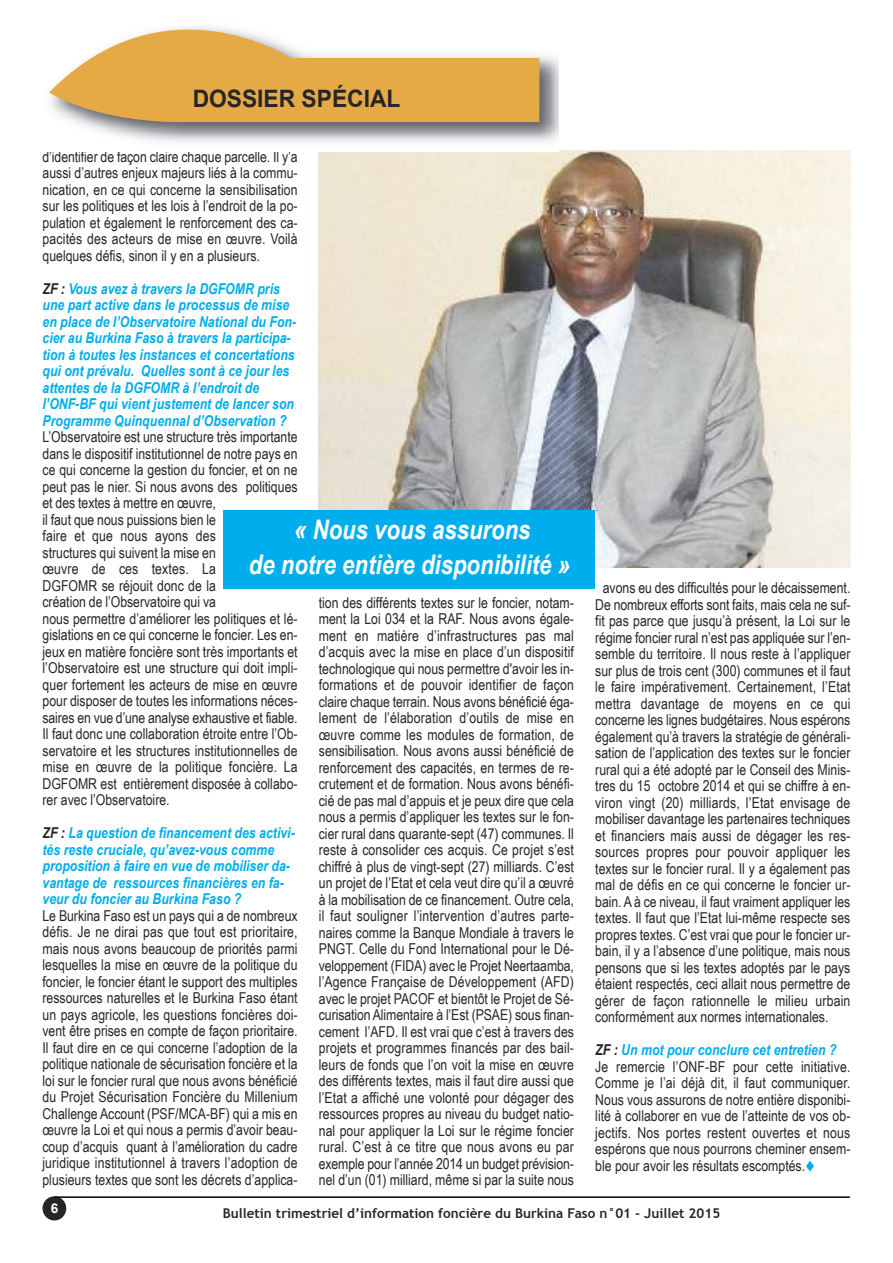
<style>
.page{position:relative;width:893px;height:1263px;background:#fff}
.page>*{position:absolute;margin:0;border:0;box-sizing:border-box;transform-origin:0 0}
.t1{font:italic 700 27px/34.5px "Arial Narrow";color:#fff;text-align:center}
.t2{font:700 24px "Arial";color:#272627;scale:.95 1}
.t3{font:15px/16.5px "Arial Narrow";color:#272627;text-align:justify}
.t4{font:italic 700 15px/16.5px "Arial Narrow";color:#00aded}
.t5{font:700 13.5px "Trebuchet MS";color:#272627}
.t6{font:700 13.5px "Arial";color:#fff}
.s1{color:#272627}
.s2{font-weight:700;font-style:italic}
.s3{font-weight:700;font-style:italic;color:#00aded}
.s4{color:#00aded}
</style>
<div class="page">
<div style="left:43px;top:1196px;width:23px;height:24px;background:#272627;border-radius:50%"></div>
<hr style="left:54px;top:1196px;width:796px;height:2px;background:#000">
<img style="left:319px;top:150px;width:531px;height:417px">
<img style="left:75px;top:55px;width:483px;height:96px">
<svg style="left:49px;top:27px;width:490px;height:95px;fill:#e5a945"></svg>
<div style="left:223px;top:510px;width:372px;height:79px;background:#00aded"></div>
<h2 class="t2" style="left:193px;top:85px;width:220px">DOSSIER SPÉCIAL</h2>
<p class="t3" style="left:43px;top:148px;width:257px">d’identifier de façon claire chaque parcelle. Il y’a aussi d’autres enjeux majeurs liés à la commu&shy;nication, en ce qui concerne la sensibilisation sur les politiques et les lois à l’endroit de la po&shy;pulation et également le renforcement des ca&shy;pacités des acteurs de mise en œuvre. Voilà quelques défis, sinon il y en a plusieurs.</p>
<p class="t4" style="left:43px;top:280px;width:254px"><span class="s1">ZF :</span> Vous avez à travers la DGFOMR pris une part active dans le processus de mise en place de l’Observatoire National du Fon&shy;cier au Burkina Faso à travers la participa&shy;tion à toutes les instances et concertations qui ont prévalu. Quelles sont à ce jour les attentes de la DGFOMR à l’endroit de l’ONF-BF qui vient justement de lancer son Programme Quinquennal d’Observation ?</p>
<p class="t3" style="left:43px;top:428px;width:257px;text-align:left">L’Observatoire est une structure très importante dans le dispositif institutionnel de notre pays en ce qui concerne la gestion du foncier, et on ne peut pas le nier. Si nous avons des politiques et des textes à mettre en œuvre,<br>il faut que nous puissions bien le<br>faire et que nous ayons des<br>structures qui suivent la mise en<br>œuvre de ces textes. La<br>DGFOMR se réjouit donc de la<br>création de l’Observatoire qui va<br>nous permettre d’améliorer les politiques et lé&shy;gislations en ce qui concerne le foncier. Les en&shy;jeux en matière foncière sont très importants et l’Observatoire est une structure qui doit impli&shy;quer fortement les acteurs de mise en œuvre pour disposer de toutes les informations néces&shy;saires en vue d’une analyse exhaustive et fiable.<br>Il faut donc une collaboration étroite entre l’Ob&shy;servatoire et les structures institutionnelles de mise en œuvre de la politique foncière. La DGFOMR est entièrement disposée à collabo&shy;rer avec l’Observatoire.</p>
<p class="t4" style="left:43px;top:824px;width:253px"><span class="s1">ZF :</span> La question de financement des activi&shy;tés reste cruciale, qu’avez-vous comme proposition à faire en vue de mobiliser da&shy;vantage de ressources financières en fa&shy;veur du foncier au Burkina Faso ?</p>
<p class="t3" style="left:42px;top:907px;width:257px">Le Burkina Faso est un pays qui a de nombreux défis. Je ne dirai pas que tout est prioritaire, mais nous avons beaucoup de priorités parmi lesquelles la mise en œuvre de la politique du foncier, le foncier étant le support des multiples ressources naturelles et le Burkina Faso étant un pays agricole, les questions foncières doi&shy;vent être prises en compte de façon prioritaire.<br>Il faut dire en ce qui concerne l’adoption de la politique nationale de sécurisation foncière et la loi sur le foncier rural que nous avons bénéficié du Projet Sécurisation Foncière du Millenium Challenge Account (PSF/MCA-BF) qui a mis en œuvre la Loi et qui nous a permis d’avoir beau&shy;coup d’acquis quant à l’amélioration du cadre juridique institutionnel à travers l’adoption de plusieurs textes que sont les décrets d’applica-</p>
<h1 class="t1" style="left:249px;top:512px;width:323px">« Nous vous assurons<br>de notre entière disponibilité »</h1>
<p class="t3" style="left:595px;top:579px;width:257px;text-indent:8px">avons eu des difficultés pour le décaissement.<br>De nombreux efforts sont faits, mais cela ne suf&shy;fit pas parce que jusqu’à présent, la Loi sur le régime foncier rural n’est pas appliquée sur l’en&shy;semble du territoire. Il nous reste à l’appliquer sur plus de trois cent (300) communes et il faut le faire impérativement. Certainement, l’Etat mettra davantage de moyens en ce qui concerne les lignes budgétaires. Nous espérons également qu’à travers la stratégie de générali&shy;sation de l’application des textes sur le foncier rural qui a été adopté par le Conseil des Minis&shy;tres du 15 octobre 2014 et qui se chiffre à en&shy;viron vingt (20) milliards, l’Etat envisage de mobiliser davantage les partenaires techniques et financiers mais aussi de dégager les res&shy;sources propres pour pouvoir appliquer les textes sur le foncier rural. Il y a également pas mal de défis en ce qui concerne le foncier ur&shy;bain. A à ce niveau, il faut vraiment appliquer les textes. Il faut que l’Etat lui-même respecte ses propres textes. C’est vrai que pour le foncier ur&shy;bain, il y a l’absence d’une politique, mais nous pensons que si les textes adoptés par le pays étaient respectés, ceci allait nous permettre de gérer de façon rationnelle le milieu urbain conformément aux normes internationales.</p>
<p class="t3" style="left:595px;top:1041px;width:257px;text-align:left"><span class="s2">ZF :</span> <span class="s3">Un mot pour conclure cet entretien ?<br></span>Je remercie l’ONF-BF pour cette initiative.<br>Comme je l’ai déjà dit, il faut communiquer.<br>Nous vous assurons de notre entière disponibi&shy;lité à collaborer en vue de l’atteinte de vos ob&shy;jectifs. Nos portes restent ouvertes et nous espérons que nous pourrons cheminer ensem&shy;ble pour avoir les résultats escomptés.<span class="s4">▼</span></p>
<p class="t5" style="left:223px;top:1205px;width:499px">Bulletin trimestriel d’information foncière du Burkina Faso n°01 - Juillet 2015</p>
<p class="t3" style="left:319px;top:594px;width:257px">tion des différents textes sur le foncier, notam&shy;ment la Loi 034 et la RAF. Nous avons égale&shy;ment en matière d’infrastructures pas mal d’acquis avec la mise en place d’un dispositif technologique qui nous permettre d'avoir les in&shy;formations et de pouvoir identifier de façon claire chaque terrain. Nous avons bénéficié éga&shy;lement de l’élaboration d’outils de mise en œuvre comme les modules de formation, de sensibilisation. Nous avons aussi bénéficié de renforcement des capacités, en termes de re&shy;crutement et de formation. Nous avons bénéfi&shy;cié de pas mal d’appuis et je peux dire que cela nous a permis d’appliquer les textes sur le fon&shy;cier rural dans quarante-sept (47) communes. Il reste à consolider ces acquis. Ce projet s’est chiffré à plus de vingt-sept (27) milliards. C’est un projet de l’Etat et cela veut dire qu’il a œuvré à la mobilisation de ce financement. Outre cela, il faut souligner l’intervention d’autres parte&shy;naires comme la Banque Mondiale à travers le PNGT. Celle du Fond International pour le Dé&shy;veloppement (FIDA) avec le Projet Neertaamba, l’Agence Française de Développement (AFD) avec le projet PACOF et bientôt le Projet de Sé&shy;curisation Alimentaire à l’Est (PSAE) sous finan&shy;cement l’AFD. Il est vrai que c’est à travers des projets et programmes financés par des bail&shy;leurs de fonds que l’on voit la mise en œuvre des différents textes, mais il faut dire aussi que l’Etat a affiché une volonté pour dégager des ressources propres au niveau du budget natio&shy;nal pour appliquer la Loi sur le régime foncier rural. C’est à ce titre que nous avons eu par exemple pour l’année 2014 un budget prévision&shy;nel d’un (01) milliard, même si par la suite nous</p>
<p class="t6" style="left:51px;top:1200px;width:9px">6</p>
</div>
